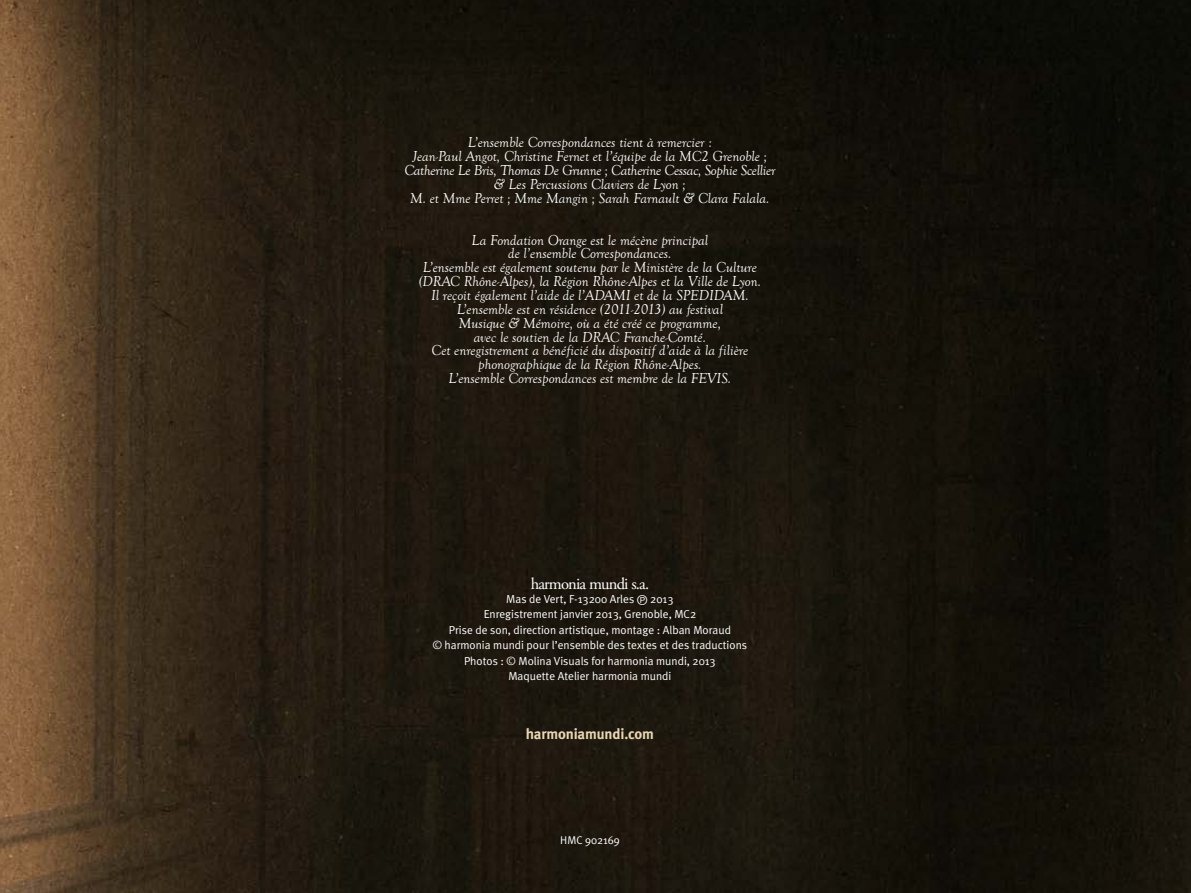
<style>
.page{position:relative;width:1191px;height:893px;background:#fff}
.page>*{position:absolute;margin:0;border:0;box-sizing:border-box;transform-origin:0 0}
.t1{font:16.5px "Adobe Garamond Pro";letter-spacing:-.05em;color:#fff}
.t2{font:italic 14.85px/13.8px "Goudy Old Style T";color:#fff}
.t3{font:italic 14.85px/13.8px "Goudy Old Style T";letter-spacing:-.02em;color:#fff;text-align:center}
.t4{font:700 14.85px "Meta Plus";letter-spacing:-.01em;color:#ead7b1}
.t5{font:11.55px "Meta Plus Normal";color:#fff}
.t6{font:11.25px "Meta Plus Normal";color:#fff}
.s1{font-family:"P Cnew FONT";font-size:9.9px}
</style>
<div class="page">
<img style="left:0;top:0;width:1191px;height:893px">
<p class="t2" style="left:468px;top:136px;width:245px">L’ensemble Correspondances tient à remercier :</p>
<p class="t3" style="left:404px;top:150px;width:372px">Jean-Paul Angot, Christine Fernet et l’équipe de la MC2 Grenoble ;<br>Catherine Le Bris, Thomas De Grunne ; Catherine Cessac, Sophie Scellier</p>
<p class="t2" style="left:494px;top:178px;width:193px">&amp; Les Percussions Claviers de Lyon ;</p>
<p class="t2" style="left:410px;top:192px;width:361px">M. et Mme Perret ; Mme Mangin ; Sarah Farnault &amp; Clara Falala.</p>
<p class="t2" style="left:471px;top:233px;width:238px">La Fondation Orange est le mécène principal</p>
<p class="t2" style="left:508px;top:247px;width:165px">de l’ensemble Correspondances.</p>
<p class="t2" style="left:419px;top:261px;width:344px">L’ensemble est également soutenu par le Ministère de la Culture (DRAC Rhône-Alpes), la Région Rhône-Alpes et la Ville de Lyon.</p>
<p class="t2" style="left:431px;top:289px;width:319px">Il reçoit également l’aide de l’ADAMI et de la SPEDIDAM.</p>
<p class="t2" style="left:457px;top:302px;width:268px">L’ensemble est en résidence (2011-2013) au festival</p>
<p class="t2" style="left:459px;top:316px;width:264px">Musique &amp; Mémoire, où a été créé ce programme,</p>
<p class="t2" style="left:474px;top:330px;width:234px">avec le soutien de la DRAC Franche-Comté.</p>
<p class="t2" style="left:431px;top:344px;width:318px;text-align:center">Cet enregistrement a bénéficié du dispositif d’aide à la filière phonographique de la Région Rhône-Alpes.<br>L’ensemble Correspondances est membre de la FEVIS.</p>
<p class="t1" style="left:530px;top:574px;width:120px">harmonia mundi s.a.</p>
<p class="t5" style="left:506px;top:592px;width:169px">Mas de Vert, F-13200 Arles <span class="s1">P</span> 2013</p>
<p class="t5" style="left:483px;top:607px;width:214px">Enregistrement janvier 2013, Grenoble, MC2</p>
<p class="t5" style="left:449px;top:623px;width:284px">Prise de son, direction artistique, montage : Alban Moraud</p>
<p class="t5" style="left:433px;top:639px;width:316px">© harmonia mundi pour l’ensemble des textes et des traductions</p>
<p class="t5" style="left:464px;top:654px;width:253px">Photos : © Molina Visuals for harmonia mundi, 2013</p>
<p class="t5" style="left:508px;top:670px;width:165px">Maquette Atelier harmonia mundi</p>
<p class="t4" style="left:526px;top:725px;width:130px">harmoniamundi.com</p>
<p class="t6" style="left:560px;top:834px;width:61px">HMC 902169</p>
</div>
